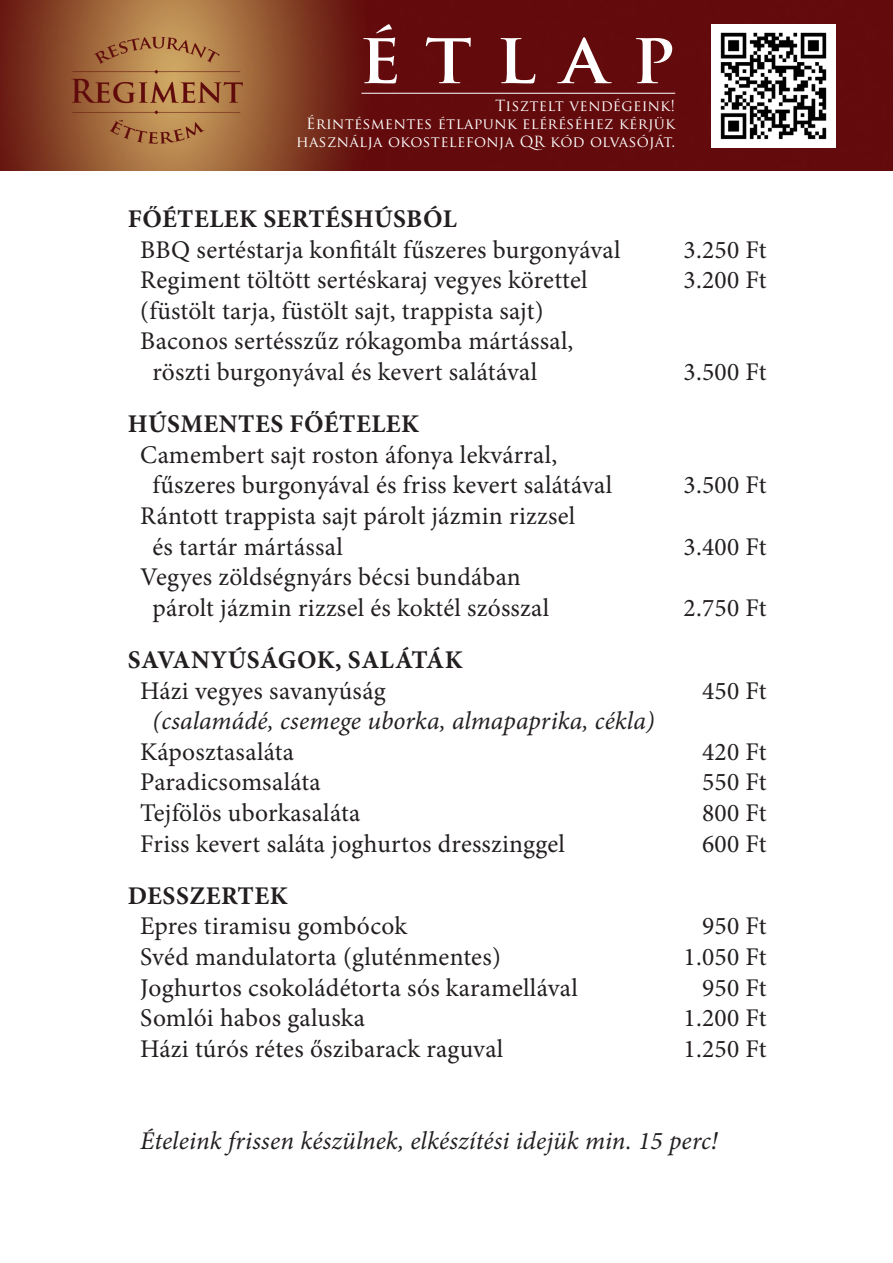
<style>
.page{position:relative;width:893px;height:1263px;background:#fff}
.page>*{position:absolute;margin:0;border:0;box-sizing:border-box;transform-origin:0 0}
.t1{font:700 59.85px "Trajan Pro";letter-spacing:.36em;color:#fff;scale:1.11 1}
.magyar_név{font:25.5px "Minion Pro";letter-spacing:.01em;color:#231f20}
.magyar_név-2{font:italic 25.5px "Minion Pro";letter-spacing:.005em;color:#231f20}
.magyar_név-3{font:700 25.5px "Minion Pro";letter-spacing:.02em;color:#231f20}
.t2{font:15px/18px "Trajan Pro";letter-spacing:.02em;color:#fff;text-align:right}
</style>
<div class="page">
<img style="left:0;top:0;width:893px;height:170px">
<img style="left:712px;top:24px;width:123px;height:124px">
<hr style="left:361px;top:93px;width:314px;height:1px;background:#fff">
<p class="t1" style="left:359px;top:24px;width:286px">ÉTLAP</p>
<p class="t2" style="left:495px;top:96px;width:181px">Tisztelt vendégeink!</p>
<p class="t2" style="left:296px;top:114px;width:381px">Érintésmentes étlapunk eléréséhez kérjük használja okostelefonja QR kód olvasóját.</p>
<p class="magyar_név-3" style="left:128px;top:201px;width:331px">FŐÉTELEK SERTÉSHÚSBÓL</p>
<p class="magyar_név" style="left:140px;top:232px;width:482px">BBQ sertéstarja konfitált fűszeres burgonyával</p>
<p class="magyar_név" style="left:683px;top:232px;width:85px">3.250 Ft</p>
<p class="magyar_név" style="left:140px;top:263px;width:449px">Regiment töltött sertéskaraj vegyes körettel</p>
<p class="magyar_név" style="left:683px;top:263px;width:85px">3.200 Ft</p>
<p class="magyar_név" style="left:140px;top:293px;width:405px">(füstölt tarja, füstölt sajt, trappista sajt)</p>
<p class="magyar_név" style="left:140px;top:324px;width:435px">Baconos sertésszűz rókagomba mártással,</p>
<p class="magyar_név" style="left:152px;top:355px;width:386px">röszti burgonyával és kevert salátával</p>
<p class="magyar_név" style="left:683px;top:355px;width:85px">3.500 Ft</p>
<p class="magyar_név-3" style="left:128px;top:406px;width:293px">HÚSMENTES FŐÉTELEK</p>
<p class="magyar_név" style="left:140px;top:437px;width:418px">Camembert sajt roston áfonya lekvárral,</p>
<p class="magyar_név" style="left:152px;top:468px;width:461px">fűszeres burgonyával és friss kevert salátával</p>
<p class="magyar_név" style="left:683px;top:468px;width:85px">3.500 Ft</p>
<p class="magyar_név" style="left:140px;top:499px;width:437px">Rántott trappista sajt párolt jázmin rizzsel</p>
<p class="magyar_név" style="left:152px;top:529px;width:192px">és tartár mártással</p>
<p class="magyar_név" style="left:683px;top:529px;width:85px">3.400 Ft</p>
<p class="magyar_név" style="left:140px;top:560px;width:382px">Vegyes zöldségnyárs bécsi bundában</p>
<p class="magyar_név" style="left:152px;top:590px;width:398px">párolt jázmin rizzsel és koktél szósszal</p>
<p class="magyar_név" style="left:683px;top:590px;width:85px">2.750 Ft</p>
<p class="magyar_név-3" style="left:128px;top:642px;width:337px">SAVANYÚSÁGOK, SALÁTÁK</p>
<p class="magyar_név" style="left:140px;top:673px;width:247px">Házi vegyes savanyúság</p>
<p class="magyar_név" style="left:702px;top:673px;width:66px">450 Ft</p>
<p class="magyar_név-2" style="left:153px;top:704px;width:504px">(csalamádé, csemege uborka, almapaprika, cékla)</p>
<p class="magyar_név" style="left:140px;top:734px;width:155px">Káposztasaláta</p>
<p class="magyar_név" style="left:702px;top:734px;width:66px">420 Ft</p>
<p class="magyar_név" style="left:140px;top:765px;width:182px">Paradicsomsaláta</p>
<p class="magyar_név" style="left:702px;top:765px;width:66px">550 Ft</p>
<p class="magyar_név" style="left:140px;top:796px;width:222px">Tejfölös uborkasaláta</p>
<p class="magyar_név" style="left:702px;top:796px;width:66px">800 Ft</p>
<p class="magyar_név" style="left:140px;top:826px;width:426px">Friss kevert saláta joghurtos dresszinggel</p>
<p class="magyar_név" style="left:702px;top:826px;width:66px">600 Ft</p>
<p class="magyar_név-3" style="left:128px;top:878px;width:161px">DESSZERTEK</p>
<p class="magyar_név" style="left:140px;top:909px;width:268px">Epres tiramisu gombócok</p>
<p class="magyar_név" style="left:702px;top:909px;width:66px">950 Ft</p>
<p class="magyar_név" style="left:140px;top:940px;width:362px">Svéd mandulatorta (gluténmentes)</p>
<p class="magyar_név" style="left:683px;top:940px;width:85px">1.050 Ft</p>
<p class="magyar_név" style="left:140px;top:970px;width:439px">Joghurtos csokoládétorta sós karamellával</p>
<p class="magyar_név" style="left:702px;top:970px;width:66px">950 Ft</p>
<p class="magyar_név" style="left:140px;top:1001px;width:226px">Somlói habos galuska</p>
<p class="magyar_név" style="left:683px;top:1001px;width:85px">1.200 Ft</p>
<p class="magyar_név" style="left:140px;top:1031px;width:365px">Házi túrós rétes őszibarack raguval</p>
<p class="magyar_név" style="left:683px;top:1031px;width:85px">1.250 Ft</p>
<p class="magyar_név-2" style="left:140px;top:1123px;width:579px">Ételeink frissen készülnek, elkészítési idejük min. 15 perc!</p>
</div>
